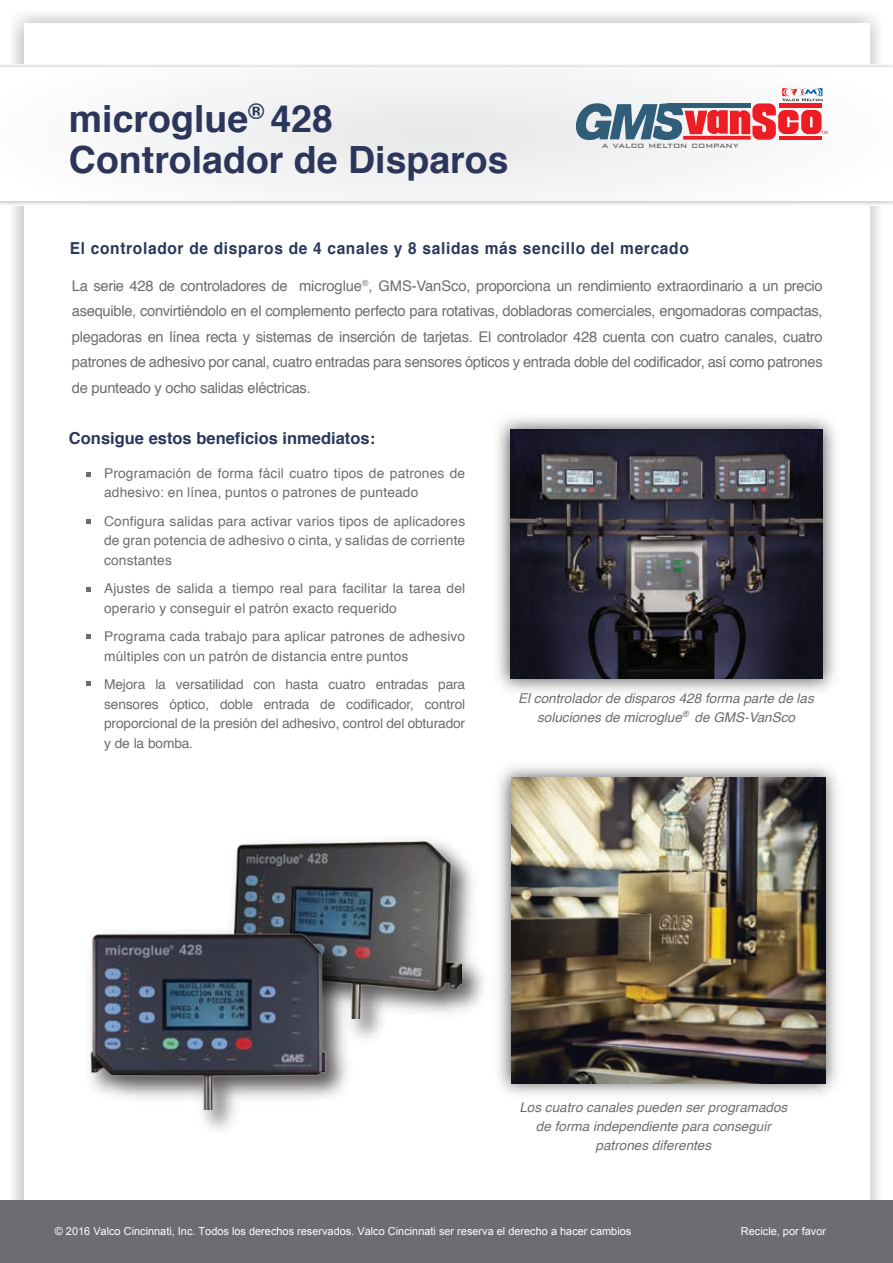
<style>
.page{position:relative;width:893px;height:1263px;background:#fff}
.page>*{position:absolute;margin:0;border:0;box-sizing:border-box;transform-origin:0 0}
.t1{font:700 37.5px "Helvetica";color:#2b365a}
.t2{font:700 16.5px "Helvetica";letter-spacing:.045em;color:#2a385b;scale:.94 1}
.t3{font:700 16.5px "Helvetica";color:#2a385b}
.t4{font:14.7px/25.5px "Helvetica";letter-spacing:-.02em;color:#6c6d70;text-align:justify}
.t5{font:13.5px/19.5px "Helvetica";letter-spacing:.01em;color:#6c6d70}
.t6{font:italic 13.5px/19.2px "Helvetica";color:#6c6d70;text-align:center}
.t7{font:10.95px "Arial";color:#fff}
.t8{font:500 10.2px "Bank Gothic BT";color:#6c6d70}
.t9{font:4.65px "Myriad Pro";color:#ee1d23;scale:1.05 1}
</style>
<div class="page">
<div style="left:0;top:68px;width:893px;height:133px;background:#f5f5f6"></div>
<svg style="left:575px;top:88px;width:247px;height:53px"></svg>
<div style="left:0;top:1200px;width:893px;height:63px;background:#6c6d70"></div>
<svg style="left:87px;top:472px;width:4px;height:4px"></svg>
<svg style="left:87px;top:587px;width:4px;height:4px"></svg>
<svg style="left:87px;top:681px;width:4px;height:4px"></svg>
<svg style="left:87px;top:520px;width:4px;height:4px"></svg>
<svg style="left:87px;top:635px;width:4px;height:4px"></svg>
<img style="left:233px;top:841px;width:233px;height:198px">
<img style="left:234px;top:842px;width:227px;height:177px">
<img style="left:498px;top:418px;width:337px;height:274px">
<img style="left:510px;top:430px;width:312px;height:248px">
<img style="left:466px;top:766px;width:371px;height:329px">
<img style="left:511px;top:777px;width:314px;height:306px">
<img style="left:202px;top:921px;width:156px;height:210px">
<img style="left:90px;top:918px;width:257px;height:191px">
<h1 class="t1" style="left:69px;top:88px;width:265px">microglue<sup>®</sup> 428</h1>
<h1 class="t1" style="left:69px;top:130px;width:441px">Controlador de Disparos</h1>
<p class="t8" style="left:602px;top:140px;width:139px">a valco melton company</p>
<p class="t2" style="left:70px;top:235px;width:660px">El controlador de disparos de 4 canales y 8 salidas más sencillo del mercado</p>
<p class="t9" style="left:821px;top:130px;width:8px">TM</p>
<p class="t4" style="left:72px;top:273px;width:752px">La serie 428 de controladores de microglue<sup>®</sup>, GMS-VanSco, proporciona un rendimiento extraordinario a un precio asequible, convirtiéndolo en el complemento perfecto para rotativas, dobladoras comerciales, engomadoras compactas, plegadoras en línea recta y sistemas de inserción de tarjetas. El controlador 428 cuenta con cuatro canales, cuatro patrones de adhesivo por canal, cuatro entradas para sensores ópticos y entrada doble del codificador, así como patrones de punteado y ocho salidas eléctricas.</p>
<p class="t3" style="left:69px;top:425px;width:308px">Consigue estos beneficios inmediatos:</p>
<p class="t5" style="left:104px;top:464px;width:363px">Programación de forma fácil cuatro tipos de patrones de adhesivo: en línea, puntos o patrones de punteado</p>
<p class="t5" style="left:104px;top:512px;width:363px;text-align:justify">Configura salidas para activar varios tipos de aplicadores de gran potencia de adhesivo o cinta, y salidas de corriente constantes</p>
<p class="t5" style="left:104px;top:579px;width:363px">Ajustes de salida a tiempo real para facilitar la tarea del operario y conseguir el patrón exacto requerido</p>
<p class="t5" style="left:104px;top:627px;width:363px">Programa cada trabajo para aplicar patrones de adhesivo múltiples con un patrón de distancia entre puntos</p>
<p class="t5" style="left:104px;top:675px;width:363px;text-align:justify">Mejora la versatilidad con hasta cuatro entradas para sensores óptico, doble entrada de codificador, control proporcional de la presión del adhesivo, control del obturador y de la bomba.</p>
<p class="t6" style="left:518px;top:689px;width:297px">El controlador de disparos 428 forma parte de las soluciones de microglue<sup>®</sup> de GMS-VanSco</p>
<p class="t6" style="left:519px;top:1098px;width:269px">Los cuatro canales pueden ser programados de forma independiente para conseguir patrones diferentes</p>
<p class="t7" style="left:55px;top:1224px;width:578px">© 2016 Valco Cincinnati, Inc. Todos los derechos reservados. Valco Cincinnati ser reserva el derecho a hacer cambios</p>
<p class="t7" style="left:741px;top:1224px;width:87px">Recicle, por favor</p>
</div>
